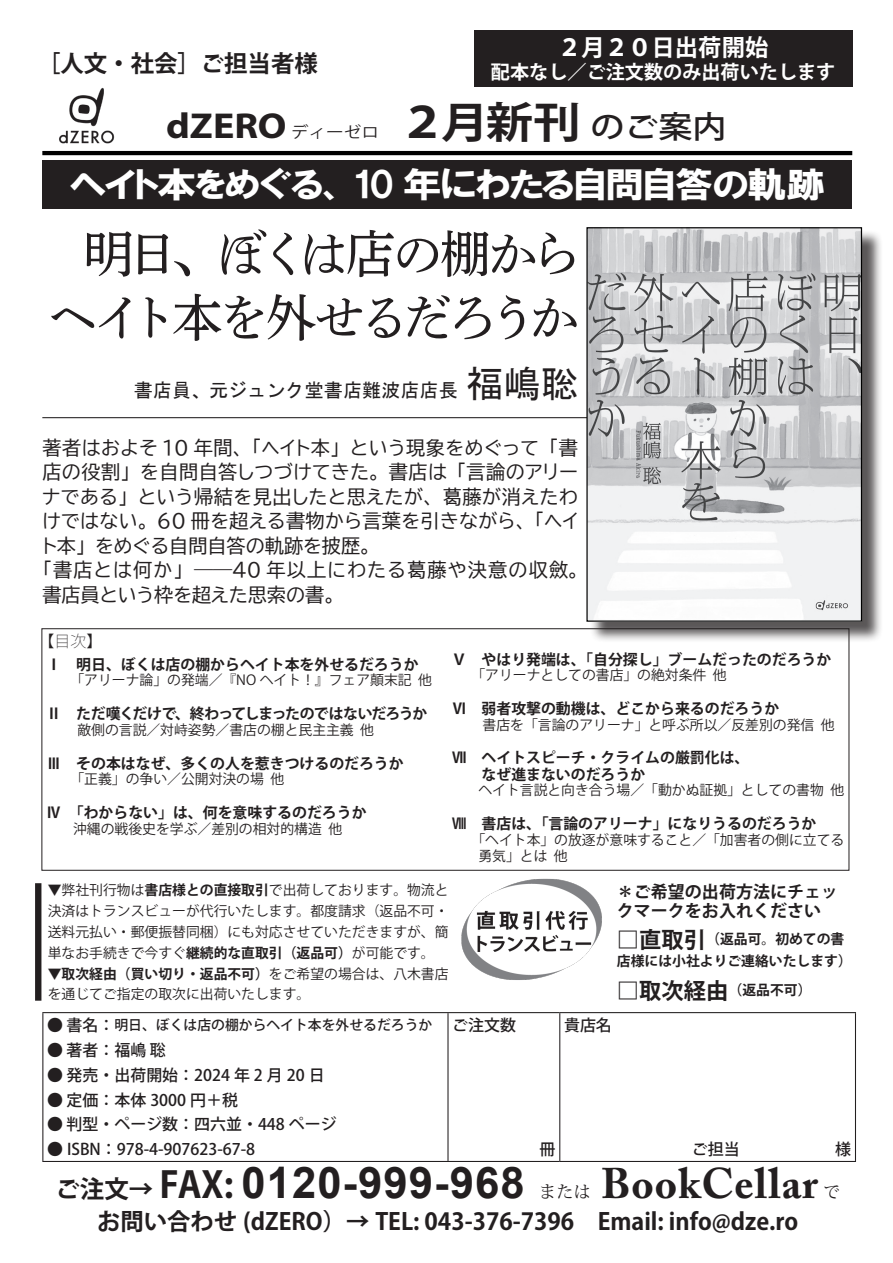
<style>
.page{position:relative;width:893px;height:1263px;background:#fff}
.page>*{position:absolute;margin:0;border:0;box-sizing:border-box;transform-origin:0 0}
.t1{font:51px "DNP Shuei Y Min Std M";letter-spacing:-.135em;color:#231f20}
.t2{font:51px "DNP Shuei Y Min Std M";letter-spacing:-.11em;color:#231f20}
.t3{font:700 43.65px "Arial";letter-spacing:.025em;color:#231f20}
.t4{font:700 42.45px "Adobe Caslon Pro";letter-spacing:.025em;color:#231f20}
.t5{font:700 42.45px "Koz Go Pr 6 N";color:#231f20;scale:1.11 1}
.t6{font:37.2px "MS Gothic";color:#231f20}
.t7{font:700 36.15px "Myriad Hebrew";color:#231f20;scale:1.11 1}
.t8{font:700 36.15px "Koz Go Pro";color:#231f20}
.t9{font:35.4px "HGP Soei Kakugothic UB";letter-spacing:-.05em;color:#fff;scale:1.11 1}
.t10{font:500 30.75px "Koz Go Pr 6 N";color:#231f20;scale:1.11 1}
.t11{font:700 24.45px "Koz Go Pro";color:#231f20}
.t12{font:700 23.4px "Koz Go Pro";color:#231f20}
.t13{font:700 23.4px "Koz Go Pr 6 N";color:#fff}
.t14{font:700 22.35px "Koz Go Pro";color:#231f20}
.t15{font:19.2px "BIZ UDP Gothic";letter-spacing:.025em;color:#231f20}
.t16{font:19.2px/24.5px "BIZ UDP Gothic";letter-spacing:.065em;color:#231f20}
.t17{font:700 19.2px "Koz Go Pr 6 N";color:#fff}
.t18{font:19.2px "MS Gothic";color:#231f20}
.t19{font:19.2px "BIZ UDP Gothic";color:#231f20}
.t20{font:700 16.95px/19.2px "Koz Go Pro";color:#231f20}
.t21{font:16.95px "Koz Min Pr 6 N";color:#231f20}
.t22{font:500 15.9px "Koz Go Pr 6 N";color:#231f20}
.t23{font:15.9px "Koz Go Pr 6 N";color:#231f20;scale:1.11 1}
.t24{font:200 15.9px "Koz Go Pr 6 N";color:#231f20}
.t25{font:700 14.85px "Koz Go Pr 6 N";color:#231f20}
.t26{font:700 14.85px "Koz Go Pr 6 N";letter-spacing:-.055em;color:#231f20}
.t27{font:13.8px "Koz Go Pr 6 N";color:#231f20}
.t28{font:13.8px/20.9px "Koz Go Pro";color:#231f20;text-align:justify}
.t29{font:700 13.8px "Koz Go Pro";color:#231f20}
.t30{font:500 13.8px "Koz Go Pr 6 N";color:#231f20}
.s1{font-weight:700}
</style>
<div class="page">
<div style="left:35px;top:883px;width:6px;height:118px;background:#231f20"></div>
<img style="left:461px;top:878px;width:141px;height:102px">
<hr style="left:42px;top:1012px;width:406px;height:1px;background:#231f20">
<hr style="left:42px;top:1013px;width:1px;height:148px;background:#231f20">
<hr style="left:448px;top:1012px;width:112px;height:1px;background:#231f20">
<hr style="left:447px;top:1013px;width:2px;height:148px;background:#231f20">
<hr style="left:560px;top:1012px;width:296px;height:1px;background:#231f20">
<hr style="left:559px;top:1013px;width:1px;height:148px;background:#231f20">
<hr style="left:855px;top:1013px;width:1px;height:148px;background:#231f20">
<hr style="left:42px;top:1161px;width:406px;height:1px;background:#231f20">
<hr style="left:448px;top:1161px;width:112px;height:1px;background:#231f20">
<hr style="left:560px;top:1161px;width:296px;height:1px;background:#231f20">
<hr style="left:42px;top:417px;width:808px;height:1px;background:#231f20">
<div style="left:589px;top:230px;width:294px;height:413px;background:#231f20;opacity:.75"></div>
<img style="left:588px;top:229px;width:272px;height:391px">
<div style="left:586px;top:227px;width:276px;height:395px;border:1px solid #000"></div>
<hr style="left:42px;top:151px;width:810px;height:4px;background:#000">
<img style="left:49px;top:87px;width:74px;height:64px">
<div style="left:474px;top:30px;width:378px;height:57px;background:#231f20"></div>
<div style="left:42px;top:160px;width:810px;height:48px;background:#231f20"></div>
<p class="t12" style="left:37px;top:48px;width:282px">［人文・社会］ご担当者様</p>
<p class="t7" style="left:166px;top:105px;width:110px">dZERO</p>
<p class="t23" style="left:291px;top:123px;width:81px">ディーゼロ</p>
<p class="t13" style="left:558px;top:34px;width:212px">２月２０日出荷開始</p>
<p class="t17" style="left:491px;top:61px;width:346px">配本なし／ご注文数のみ出荷いたします</p>
<p class="t5" style="left:399px;top:98px;width:165px">２月新刊</p>
<p class="t10" style="left:591px;top:109px;width:124px">のご案内</p>
<p class="t9" style="left:69px;top:166px;width:682px">ヘイト本をめぐる、10 年にわたる自問自答の軌跡</p>
<p class="t2" style="left:83px;top:218px;width:500px">明日、ぼくは店の棚から</p>
<p class="t1" style="left:47px;top:282px;width:534px">ヘイト本を外せるだろうか</p>
<p class="t18" style="left:134px;top:380px;width:325px">書店員、元ジュンク堂書店難波店店長</p>
<p class="t6" style="left:466px;top:365px;width:113px">福嶋聡</p>
<p class="t15" style="left:42px;top:438px;width:299px">著者はおよそ 10 年間、「ヘイト本」</p>
<p class="t15" style="left:350px;top:438px;width:191px">という現象をめぐって</p>
<p class="t15" style="left:549px;top:438px;width:31px">書「</p>
<p class="t15" style="left:42px;top:462px;width:89px">店の役割」</p>
<p class="t15" style="left:140px;top:462px;width:308px">を自問自答しつづけてきた。書店は</p>
<p class="t15" style="left:457px;top:462px;width:123px">「言論のアリー</p>
<p class="t15" style="left:138px;top:487px;width:442px">という帰結を見出したと思えたが、葛藤が消えたわ</p>
<p class="t15" style="left:42px;top:487px;width:87px">ナである」</p>
<p class="t15" style="left:42px;top:511px;width:537px">けではない。 60 冊を超える書物から言葉を引きながら、「ヘイ</p>
<p class="t19" style="left:95px;top:536px;width:278px">をめぐる自問自答の軌跡を披歴。</p>
<p class="t15" style="left:42px;top:536px;width:45px">ト本」</p>
<p class="t16" style="left:42px;top:558px;width:539px">「書店とは何か」 ――40 年以上にわたる葛藤や決意の収斂。書店員という枠を超えた思索の書。</p>
<p class="t24" style="left:39px;top:633px;width:65px">【目次【</p>
<p class="t25" style="left:47px;top:656px;width:374px">Ⅰ　明日、ぼくは店の棚からヘイト本を外せるだろうか</p>
<p class="t27" style="left:70px;top:673px;width:343px">「アリーナ論」の発端／『NO ヘイト！』フェア顛末記</p>
<p class="t26" style="left:47px;top:705px;width:382px">Ⅱ　ただ嘆くだけで、終わってしまったのではないだろうか</p>
<p class="t27" style="left:360px;top:722px;width:15px">他</p>
<p class="t27" style="left:418px;top:673px;width:15px">他</p>
<p class="t27" style="left:77px;top:722px;width:278px">敵側の言説／対峙姿勢／書店の棚と民主主義</p>
<p class="t25" style="left:47px;top:755px;width:359px">Ⅲ　その本はなぜ、多くの人を惹きつけるのだろうか</p>
<p class="t27" style="left:270px;top:771px;width:15px">他</p>
<p class="t27" style="left:70px;top:771px;width:195px">「正義」の争い／公開対決の場</p>
<p class="t25" style="left:47px;top:804px;width:321px">Ⅳ　「わからない」は、何を意味するのだろうか</p>
<p class="t27" style="left:328px;top:821px;width:15px">他</p>
<p class="t27" style="left:73px;top:821px;width:250px">沖縄の戦後史を学ぶ／差別の相対的構造</p>
<p class="t25" style="left:452px;top:651px;width:381px">Ⅴ　やはり発端は、「自分探し」ブームだったのだろうか</p>
<p class="t27" style="left:713px;top:667px;width:15px">他</p>
<p class="t27" style="left:471px;top:667px;width:236px">「アリーナとしての書店」の絶対条件</p>
<p class="t25" style="left:452px;top:700px;width:329px">Ⅵ　弱者攻撃の動機は、どこから来るのだろうか</p>
<p class="t27" style="left:483px;top:717px;width:333px">書店を「言論のアリーナ」と呼ぶ所以／反差別の発信</p>
<p class="t25" style="left:452px;top:750px;width:299px">Ⅶ　ヘイトスピーチ・クライムの厳罰化は、</p>
<p class="t25" style="left:452px;top:766px;width:195px">　　なぜ進まないのだろうか</p>
<p class="t27" style="left:821px;top:717px;width:15px">他</p>
<p class="t27" style="left:478px;top:783px;width:347px">ヘイト言説と向き合う場／「動かぬ証拠」としての書物</p>
<p class="t25" style="left:452px;top:815px;width:366px">Ⅷ　書店は、「言論のアリーナ」になりうるのだろうか</p>
<p class="t27" style="left:471px;top:832px;width:374px">「ヘイト本」の放逐が意味すること／「加害者の側に立てる</p>
<p class="t27" style="left:554px;top:848px;width:15px">他</p>
<p class="t27" style="left:830px;top:783px;width:15px">他</p>
<p class="t27" style="left:465px;top:848px;width:84px">　勇気」とは</p>
<p class="t28" style="left:48px;top:880px;width:402px">▼弊社刊行物は<span class="s1">書店様との直接取引</span>で出荷しております。物流と決済はトランスビューが代行いたします。都度請求（返品不可・送料元払い・郵便振替同梱）にも対応させていただきますが、簡単なお手続きで今すぐ<span class="s1">継続的な直取引（返品可）</span>が可能です。</p>
<p class="t28" style="left:48px;top:963px;width:402px"><span class="s1">▼取次経由（買い切り・返品不可）</span>をご希望の場合は、八木書店を通じてご指定の取次に出荷いたします。</p>
<p class="t22" style="left:47px;top:1016px;width:69px">●書名：</p>
<p class="t22" style="left:47px;top:1041px;width:120px">●著者：福嶋聡</p>
<p class="t22" style="left:47px;top:1066px;width:279px">● 発売・出荷開始：2024 年 2 月 20 日</p>
<p class="t22" style="left:47px;top:1091px;width:192px">● 定価：本体 3000 円＋税</p>
<p class="t22" style="left:47px;top:1115px;width:291px">● 判型・ページ数：四六並・448 ページ</p>
<p class="t22" style="left:47px;top:1140px;width:210px">● ISBN：978-4-907623-67-8</p>
<p class="t30" style="left:114px;top:1017px;width:319px">明日、ぼくは店の棚からヘイト本を外せるだろうか</p>
<p class="t22" style="left:452px;top:1016px;width:65px">ご注文数</p>
<p class="t20" style="left:617px;top:883px;width:223px">＊ご希望の出荷方法にチェックマークをお入れください</p>
<p class="t29" style="left:706px;top:930px;width:140px">（返品可。初めての書</p>
<p class="t14" style="left:617px;top:925px;width:91px">□直取引</p>
<p class="t29" style="left:617px;top:951px;width:236px">店様には小社よりご連絡いたします(</p>
<p class="t29" style="left:729px;top:981px;width:84px">（返品不可(</p>
<p class="t14" style="left:617px;top:976px;width:113px">□取次経由</p>
<p class="t22" style="left:564px;top:1016px;width:49px">貴店名</p>
<p class="t22" style="left:540px;top:1140px;width:17px">冊</p>
<p class="t4" style="left:601px;top:1158px;width:218px">BookCellar</p>
<p class="t3" style="left:241px;top:1152px;width:285px">0120-999-968</p>
<p class="t8" style="left:159px;top:1161px;width:76px">FAX:</p>
<p class="t11" style="left:55px;top:1173px;width:99px">ご注文→</p>
<p class="t12" style="left:97px;top:1206px;width:703px">お問い合わせ (dZERO）→ TEL: 043-376-7396　Email: info@dze.ro</p>
<p class="t21" style="left:539px;top:1182px;width:53px">または</p>
<p class="t21" style="left:823px;top:1182px;width:19px">で</p>
</div>
